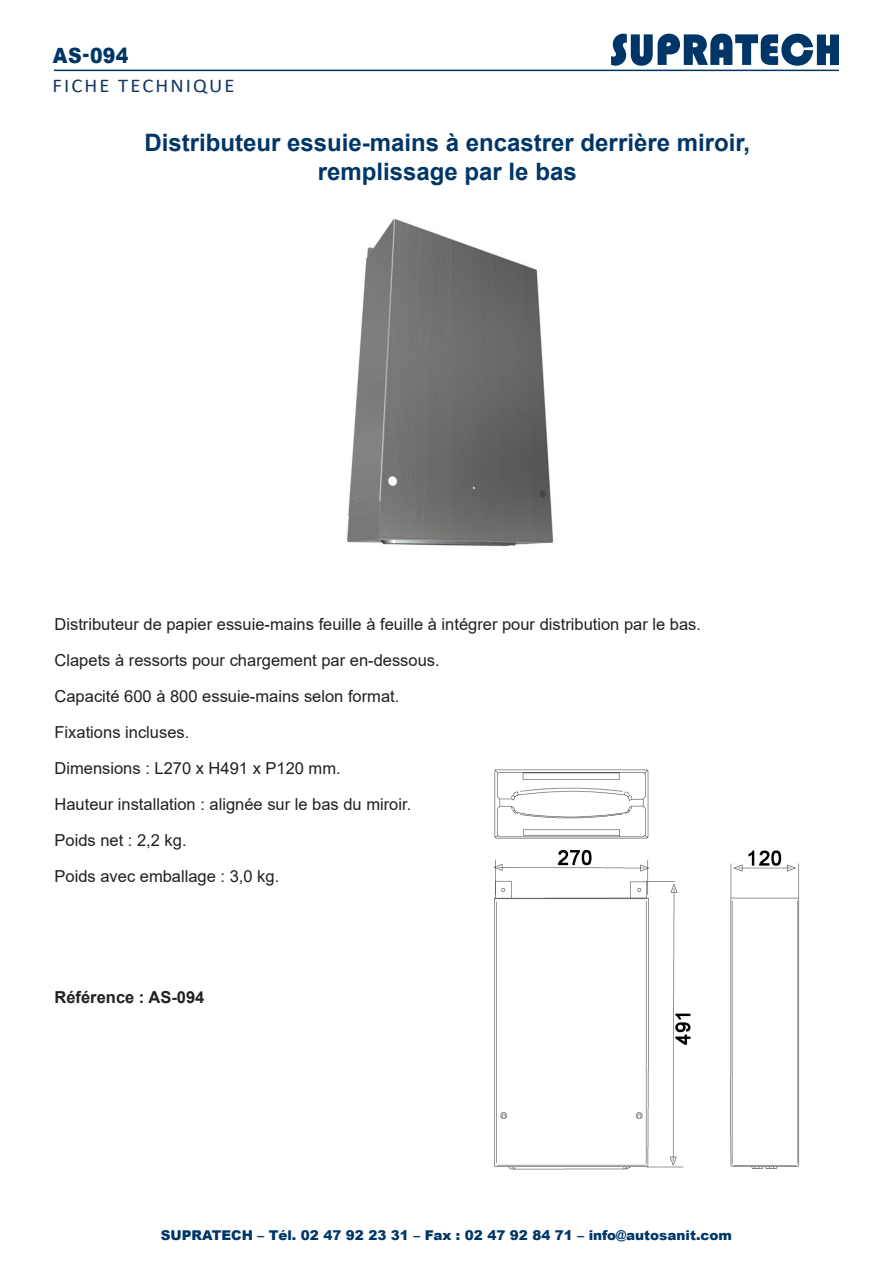
<style>
.page{position:relative;width:893px;height:1263px;background:#fff}
.page>*{position:absolute;margin:0;border:0;box-sizing:border-box;transform-origin:0 0}
.t1{font:700 24px "Arial";color:#003667}
.t2{font:900 21px "Arial";color:#003667;scale:.9 1}
.t3{font:19.5px "Calibri";letter-spacing:.1em;color:#113861;scale:1.06 1}
.t4{font:16.5px "Arial";color:#231f20}
.t5{font:700 16.5px "Arial";color:#231f20}
.t6{font:900 13.5px "Arial";color:#003667}
</style>
<div class="page">
<svg style="left:611px;top:34px;width:228px;height:32px"></svg>
<hr style="left:54px;top:70px;width:785px;height:1px;background:#003667">
<img style="left:346px;top:219px;width:208px;height:328px">
<img style="left:493px;top:769px;width:307px;height:401px">
<p class="t2" style="left:53px;top:40px;width:85px">AS-094</p>
<p class="t3" style="left:53px;top:72px;width:173px">FICHE TECHNIQUE</p>
<p class="t1" style="left:144px;top:126px;width:607px">Distributeur essuie-mains à encastrer derrière miroir,</p>
<p class="t1" style="left:318px;top:155px;width:260px">remplissage par le bas</p>
<p class="t4" style="left:55px;top:613px;width:648px">Distributeur de papier essuie-mains feuille à feuille à intégrer pour distribution par le bas.</p>
<p class="t4" style="left:55px;top:649px;width:387px">Clapets à ressorts pour chargement par en-dessous.</p>
<p class="t4" style="left:55px;top:685px;width:346px">Capacité 600 à 800 essuie-mains selon format.</p>
<p class="t4" style="left:55px;top:721px;width:136px">Fixations incluses.</p>
<p class="t4" style="left:55px;top:757px;width:288px">Dimensions : L270 x H491 x P120 mm.</p>
<p class="t4" style="left:55px;top:793px;width:358px">Hauteur installation : alignée sur le bas du miroir.</p>
<p class="t4" style="left:55px;top:829px;width:134px">Poids net : 2,2 kg.</p>
<p class="t4" style="left:55px;top:865px;width:226px">Poids avec emballage : 3,0 kg.</p>
<p class="t5" style="left:55px;top:986px;width:151px">Référence : AS-094</p>
<p class="t6" style="left:161px;top:1225px;width:573px">SUPRATECH – Tél. 02 47 92 23 31 – Fax : 02 47 92 84 71 – info@autosanit.com</p>
</div>
